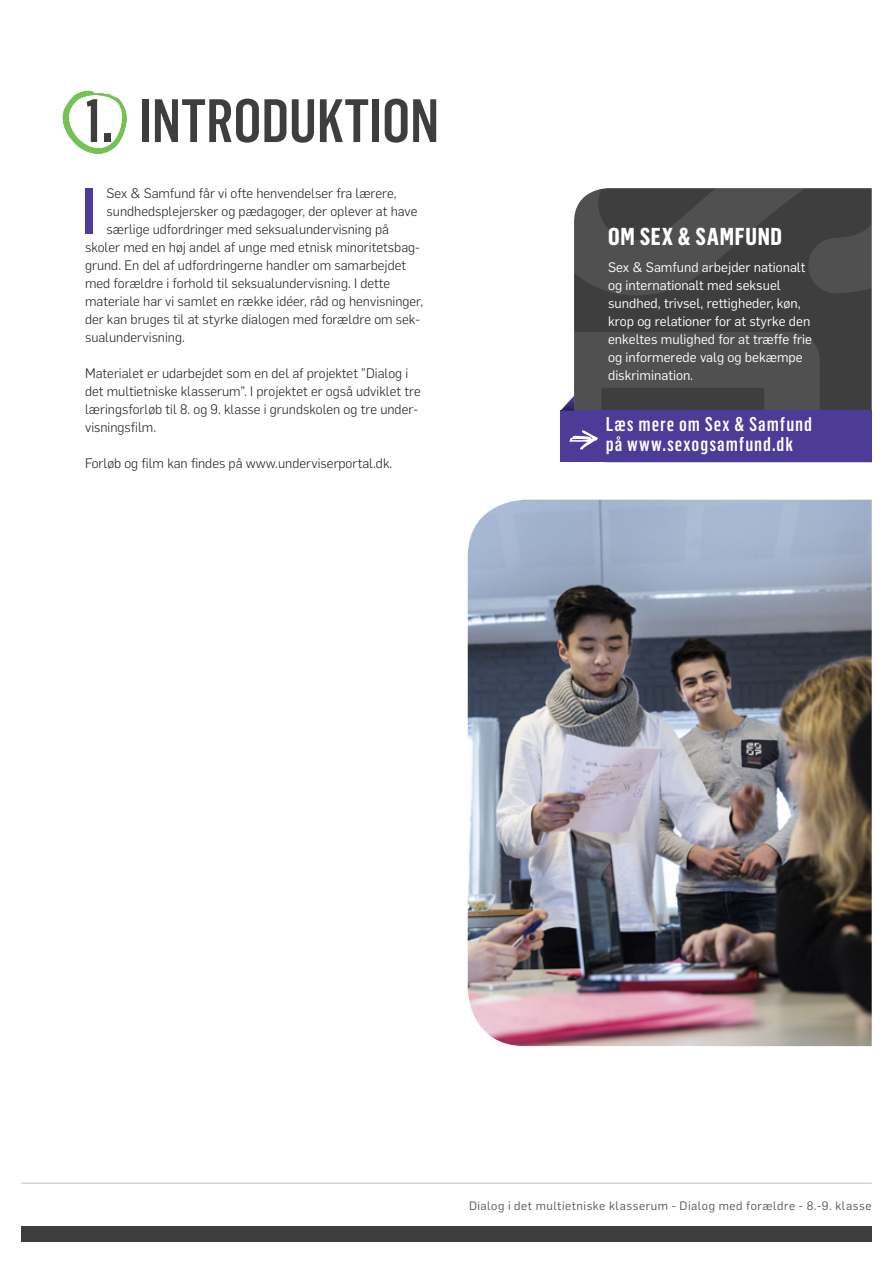
<style>
.page{position:relative;width:893px;height:1263px;background:#fff}
.page>*{position:absolute;margin:0;border:0;box-sizing:border-box;transform-origin:0 0}
.Brødtekst_Unicial{font:500 64.05px "Flama Condensed";color:#4d3b98}
.Overskrift_1{font:500 60px "Flama Condensed";color:#3e3e3f}
.Boks_overskrift_neg{font:700 24px "Flama Condensed";letter-spacing:.03em;color:#fff}
.Boks_Link__negativ{font:500 19.5px/19.5px "Flama Condensed";letter-spacing:.05em;color:#fff}
.Brødtekst_Unicial-2{font:300 13.5px "Flama";color:#231f20}
.Brødtekst{font:300 13.5px/18px "Flama";color:#231f20}
.Boks_Brød_negativ{font:13.5px "Flama";color:#fff}
.t1{font:12px "Flama";letter-spacing:.045em;color:#57585a}
</style>
<div class="page">
<svg style="left:574px;top:188px;width:298px;height:223px;background:#474748"></svg>
<div style="left:561px;top:411px;width:311px;height:51px;background:#4d3b98"></div>
<svg style="left:561px;top:396px;width:13px;height:15px"></svg>
<svg style="left:569px;top:430px;width:29px;height:20px"></svg>
<svg style="left:63px;top:91px;width:64px;height:63px"></svg>
<img style="left:468px;top:500px;width:404px;height:546px">
<div style="left:21px;top:1226px;width:851px;height:16px;background:#3e3e3f"></div>
<hr style="left:21px;top:1183px;width:851px;height:1px;background:#bcbdc0">
<p class="Overskrift_1" style="left:85px;top:83px;width:356px">1. INTRODUKTION</p>
<p class="Brødtekst_Unicial" style="left:82px;top:171px;width:15px">I</p>
<p class="Brødtekst_Unicial-2" style="left:107px;top:184px;width:292px">Sex &amp; Samfund får vi ofte henvendelser fra lærere,</p>
<p class="Brødtekst_Unicial-2" style="left:107px;top:202px;width:312px">sundhedsplejersker og pædagoger, der oplever at have</p>
<p class="Brødtekst_Unicial-2" style="left:107px;top:220px;width:284px">særlige udfordringer med seksualundervisning på</p>
<p class="Brødtekst_Unicial-2" style="left:85px;top:238px;width:336px">skoler med en høj andel af unge med etnisk minoritetsbag-</p>
<p class="Brødtekst_Unicial-2" style="left:85px;top:256px;width:323px">grund. En del af udfordringerne handler om samarbejdet</p>
<p class="Brødtekst_Unicial-2" style="left:85px;top:274px;width:307px">med forældre i forhold til seksualundervisning. I dette</p>
<p class="Brødtekst_Unicial-2" style="left:85px;top:292px;width:340px">materiale har vi samlet en række idéer, råd og henvisninger,</p>
<p class="Brødtekst_Unicial-2" style="left:85px;top:310px;width:337px">der kan bruges til at styrke dialogen med forældre om sek-</p>
<p class="Brødtekst_Unicial-2" style="left:85px;top:328px;width:101px">sualundervisning.</p>
<p class="Brødtekst" style="left:85px;top:363px;width:337px">Materialet er udarbejdet som en del af projektet ”Dialog i det multietniske klasserum”. I projektet er også udviklet tre læringsforløb til 8. og 9. klasse i grundskolen og tre under&shy;visningsfilm.</p>
<p class="Brødtekst" style="left:85px;top:453px;width:309px">Forløb og film kan findes på www.underviserportal.dk.</p>
<p class="Boks_overskrift_neg" style="left:608px;top:221px;width:175px">OM SEX &amp; SAMFUND</p>
<p class="Boks_Brød_negativ" style="left:608px;top:257px;width:199px">Sex &amp; Samfund arbejder nationalt</p>
<p class="Boks_Brød_negativ" style="left:608px;top:275px;width:174px">og internationalt med seksuel</p>
<p class="Boks_Brød_negativ" style="left:608px;top:293px;width:194px">sundhed, trivsel, rettigheder, køn,</p>
<p class="Boks_Brød_negativ" style="left:608px;top:311px;width:204px">krop og relationer for at styrke den</p>
<p class="Boks_Brød_negativ" style="left:608px;top:329px;width:205px">enkeltes mulighed for at træffe frie</p>
<p class="Boks_Brød_negativ" style="left:608px;top:347px;width:196px">og informerede valg og bekæmpe</p>
<p class="Boks_Brød_negativ" style="left:608px;top:365px;width:87px">diskrimination.</p>
<p class="Boks_Link__negativ" style="left:606px;top:414px;width:208px">Læs mere om Sex &amp; Samfund på www.sexogsamfund.dk</p>
<p class="t1" style="left:469px;top:1198px;width:404px">Dialog i det multietniske klasserum - Dialog med forældre - 8.-9. klasse</p>
</div>
